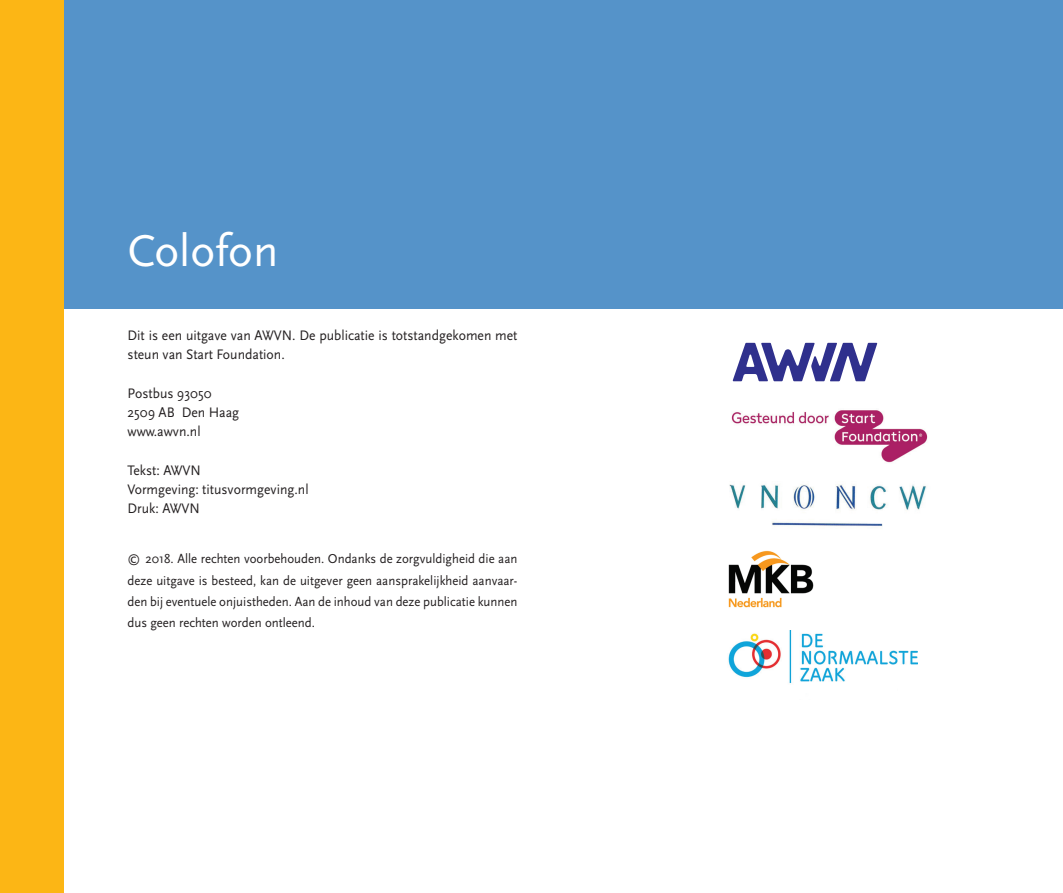
<style>
.page{position:relative;width:1063px;height:893px;background:#fff}
.page>*{position:absolute;margin:0;border:0;box-sizing:border-box;transform-origin:0 0}
.t1{font:46.5px "Scala Sans";color:#fff}
.t2{font:14.4px/19.2px "Scala Sans";color:#231f20;scale:.95 1}
.t3{font:13.5px/21.3px "Scala Sans";color:#231f20;text-align:justify;scale:.95 1}
</style>
<div class="page">
<div style="left:0;top:0;width:1063px;height:308px;background:#5593c9"></div>
<div style="left:0;top:0;width:64px;height:893px;background:#fcb615"></div>
<svg style="left:733px;top:343px;width:144px;height:38px"></svg>
<img style="left:728px;top:630px;width:189px;height:54px">
<img style="left:728px;top:550px;width:86px;height:58px">
<img style="left:729px;top:484px;width:198px;height:43px">
<img style="left:731px;top:410px;width:197px;height:53px">
<h1 class="t1" style="left:128px;top:225px;width:152px">Colofon</h1>
<p class="t2" style="left:128px;top:326px;width:145px">D it is een uitgave van AWVN</p>
<p class="t2" style="left:292px;top:326px;width:239px">. De publicatie is totstandgekomen met</p>
<p class="t2" style="left:128px;top:345px;width:167px">steun van Start Foundation.</p>
<p class="t2" style="left:128px;top:384px;width:119px">Postbus 93050<br>2509 AB Den Haag www.awvn.nl</p>
<p class="t2" style="left:128px;top:461px;width:192px">Tekst: AWVN<br>Vormgeving: titusvormgeving.nl<br>Druk: AWVN</p>
<p class="t3" style="left:128px;top:549px;width:412px">© 2018. Alle rechten voorbehouden. Ondanks de zorgvuldigheid die aan deze uitgave is besteed, kan de uitgever geen aansprakelijkheid aanvaar&shy;den bij eventuele onjuistheden. Aan de inhoud van deze publicatie kunnen dus geen rechten worden ontleend.</p>
</div>
